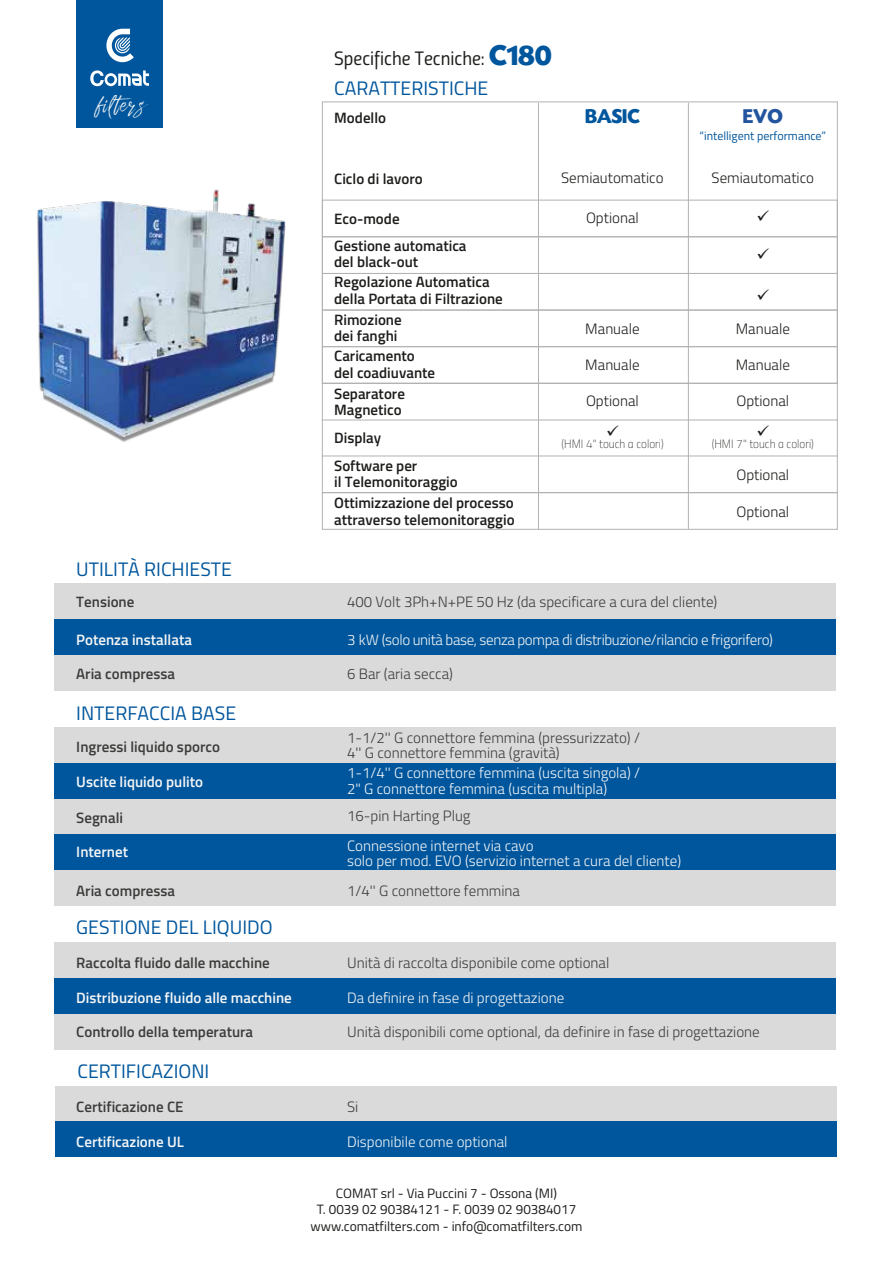
<style>
.page{position:relative;width:893px;height:1263px;background:#fff}
.page>*{position:absolute;margin:0;border:0;box-sizing:border-box;transform-origin:0 0}
.t1{font:700 21px "Today SHOP";color:#00569d}
.t2{font:700 21px "Today SHOP";color:#23559e}
.t3{font:19.5px "Titillium";color:#00569d}
.t4{font:19.5px "Titillium Regular Upright";color:#1d1d1b}
.t5{font:19.2px "Dreamlight Typeface Free Demo";letter-spacing:.065em;color:#f6f6f6}
.t6{font:300 15px/15px "Titillium";color:#3c3c3b}
.t7{font:600 15px/16.5px "Titillium";color:#1d1d1b}
.t8{font:300 15px/16.5px "Titillium";color:#f6f6f6}
.t9{font:600 15px "Titillium";color:#3c3c3b}
.t10{font:300 15px "Titillium";color:#1d1d1b}
.t11{font:600 15px "Titillium";color:#f6f6f6}
.t12{font:300 15px "Titillium";letter-spacing:-.025em;color:#f6f6f6}
.t13{font:13.5px/16.2px "Titillium";color:#1d1d1b;text-align:center}
.t14{font:12px "Titillium Thin Upright";color:#1d1d1b}
.t15{font:12px "Titillium";color:#00569d}
.s1{font-family:"Today SHOP";font-weight:700;font-size:30px;color:#00569d}
</style>
<div class="page">
<div style="left:76px;top:0;width:87px;height:128px;background:#00569d"></div>
<svg style="left:106px;top:29px;width:28px;height:34px"></svg>
<svg style="left:90px;top:70px;width:59px;height:16px"></svg>
<div style="left:55px;top:583px;width:781px;height:36px;background:#dadada"></div>
<div style="left:55px;top:619px;width:781px;height:36px;background:#00569d"></div>
<div style="left:55px;top:655px;width:781px;height:36px;background:#dadada"></div>
<div style="left:55px;top:727px;width:781px;height:36px;background:#dadada"></div>
<div style="left:55px;top:798px;width:781px;height:36px;background:#dadada"></div>
<div style="left:55px;top:763px;width:781px;height:35px;background:#00569d"></div>
<div style="left:55px;top:834px;width:781px;height:36px;background:#00569d"></div>
<div style="left:55px;top:870px;width:781px;height:36px;background:#dadada"></div>
<div style="left:55px;top:942px;width:781px;height:36px;background:#dadada"></div>
<div style="left:55px;top:1014px;width:781px;height:36px;background:#dadada"></div>
<div style="left:55px;top:978px;width:781px;height:36px;background:#00569d"></div>
<div style="left:56px;top:1085px;width:781px;height:36px;background:#dadada"></div>
<div style="left:56px;top:1121px;width:781px;height:36px;background:#00569d"></div>
<img style="left:37px;top:189px;width:249px;height:253px">
<div style="left:322px;top:236px;width:516px;height:38px;border:1px solid #b3b2b2"></div>
<div style="left:322px;top:200px;width:516px;height:37px;border:1px solid #b3b2b2"></div>
<div style="left:322px;top:310px;width:516px;height:37px;border:1px solid #b3b2b2"></div>
<div style="left:322px;top:346px;width:516px;height:38px;border:1px solid #b3b2b2"></div>
<div style="left:322px;top:383px;width:516px;height:37px;border:1px solid #b3b2b2"></div>
<div style="left:322px;top:456px;width:516px;height:37px;border:1px solid #b3b2b2"></div>
<div style="left:322px;top:273px;width:516px;height:37px;border:1px solid #b3b2b2"></div>
<div style="left:322px;top:492px;width:516px;height:38px;border:1px solid #b3b2b2"></div>
<hr style="left:322px;top:419px;width:1px;height:37px;background:#b3b2b2">
<hr style="left:837px;top:419px;width:1px;height:37px;background:#b3b2b2">
<hr style="left:538px;top:103px;width:1px;height:426px;background:#b3b2b2">
<hr style="left:688px;top:103px;width:1px;height:426px;background:#b3b2b2">
<p class="t5" style="left:97px;top:96px;width:48px">filters</p>
<h2 class="t3" style="left:76px;top:555px;width:157px">UTILITÀ RICHIESTE</h2>
<h2 class="t4" style="left:334px;top:44px;width:219px">Specifiche Tecniche: <span class="s1">C180</span></h2>
<h2 class="t3" style="left:334px;top:74px;width:156px">CARATTERISTICHE</h2>
<p class="t7" style="left:334px;top:109px;width:53px">Modello</p>
<h1 class="t1" style="left:585px;top:105px;width:56px">BASIC</h1>
<h1 class="t2" style="left:743px;top:105px;width:42px">EVO</h1>
<p class="t15" style="left:700px;top:127px;width:128px">“intelligent performance”</p>
<p class="t7" style="left:334px;top:170px;width:90px">Ciclo di lavoro</p>
<p class="t10" style="left:561px;top:167px;width:104px">Semiautomatico</p>
<p class="t10" style="left:712px;top:167px;width:104px">Semiautomatico</p>
<p class="t10" style="left:586px;top:207px;width:54px">Optional</p>
<p class="t7" style="left:334px;top:210px;width:67px">Eco-mode</p>
<p class="t7" style="left:334px;top:237px;width:134px">Gestione automatica del black-out</p>
<p class="t7" style="left:334px;top:273px;width:170px">Regolazione Automatica della Portata di Filtrazione</p>
<p class="t7" style="left:334px;top:311px;width:69px">Rimozione dei fanghi</p>
<p class="t10" style="left:585px;top:318px;width:56px">Manuale</p>
<p class="t10" style="left:736px;top:318px;width:56px">Manuale</p>
<p class="t7" style="left:334px;top:347px;width:103px">Caricamento del coadiuvante</p>
<p class="t10" style="left:585px;top:354px;width:56px">Manuale</p>
<p class="t10" style="left:736px;top:354px;width:56px">Manuale</p>
<p class="t7" style="left:334px;top:384px;width:72px">Separatore<br>Magnetico</p>
<p class="t10" style="left:586px;top:390px;width:54px">Optional</p>
<p class="t10" style="left:736px;top:390px;width:54px">Optional</p>
<p class="t7" style="left:334px;top:428px;width:49px">Display</p>
<p class="t14" style="left:561px;top:435px;width:104px">(HMI 4" touch a colori)</p>
<p class="t7" style="left:334px;top:457px;width:125px">Software per<br>il Telemonitoraggio</p>
<p class="t7" style="left:334px;top:494px;width:182px">Ottimizzazione del processo attraverso telemonitoraggio</p>
<p class="t14" style="left:712px;top:435px;width:104px">(HMI 7" touch a colori)</p>
<p class="t10" style="left:736px;top:464px;width:54px">Optional</p>
<p class="t10" style="left:736px;top:501px;width:54px">Optional</p>
<p class="t9" style="left:76px;top:590px;width:60px">Tensione</p>
<p class="t6" style="left:347px;top:593px;width:372px">400 Volt 3Ph+N+PE 50 Hz (da specificare a cura del cliente)</p>
<p class="t11" style="left:76px;top:628px;width:117px">Potenza installata</p>
<p class="t12" style="left:347px;top:628px;width:427px">3 kW (solo unità base, senza pompa di distribuzione/rilancio e frigorifero)</p>
<p class="t9" style="left:76px;top:663px;width:100px">Aria compressa</p>
<p class="t6" style="left:347px;top:666px;width:107px">6 Bar (aria secca)</p>
<h2 class="t3" style="left:76px;top:699px;width:161px">INTERFACCIA BASE</h2>
<p class="t9" style="left:76px;top:735px;width:145px">Ingressi liquido sporco</p>
<p class="t11" style="left:76px;top:770px;width:128px">Uscite liquido pulito</p>
<p class="t9" style="left:76px;top:806px;width:48px">Segnali</p>
<p class="t11" style="left:76px;top:841px;width:53px">Internet</p>
<p class="t9" style="left:76px;top:879px;width:100px">Aria compressa</p>
<h2 class="t3" style="left:76px;top:913px;width:198px">GESTIONE DEL LIQUIDO</h2>
<p class="t6" style="left:347px;top:729px;width:294px">1-1/2'' G connettore femmina (pressurizzato) /<br>4'' G connettore femmina (gravità)</p>
<p class="t8" style="left:347px;top:763px;width:295px">1-1/4'' G connettore femmina (uscita singola) /<br>2" G connettore femmina (uscita multipla)</p>
<p class="t6" style="left:347px;top:808px;width:125px">16-pin Harting Plug</p>
<p class="t8" style="left:347px;top:837px;width:335px;line-height:15px">Connessione internet via cavo<br>solo per mod. EVO (servizio internet a cura del cliente)</p>
<p class="t6" style="left:347px;top:882px;width:174px">1/4'' G connettore femmina</p>
<p class="t9" style="left:76px;top:951px;width:195px">Raccolta fluido dalle macchine</p>
<p class="t6" style="left:347px;top:954px;width:264px">Unità di raccolta disponibile come optional</p>
<p class="t11" style="left:76px;top:986px;width:217px">Distribuzione fluido alle macchine</p>
<p class="t8" style="left:347px;top:988px;width:219px">Da definire in fase di progettazione</p>
<p class="t9" style="left:76px;top:1021px;width:178px">Controllo della temperatura</p>
<p class="t6" style="left:347px;top:1024px;width:414px">Unità disponibili come optional, da definire in fase di progettazione</p>
<h2 class="t3" style="left:78px;top:1057px;width:133px">CERTIFICAZIONI</h2>
<p class="t9" style="left:76px;top:1095px;width:109px">Certificazione CE</p>
<p class="t6" style="left:347px;top:1098px;width:13px">Si</p>
<p class="t11" style="left:76px;top:1130px;width:109px">Certificazione UL</p>
<p class="t8" style="left:347px;top:1132px;width:162px">Disponibile come optional</p>
<p class="t13" style="left:310px;top:1185px;width:273px">COMAT srl - Via Puccini 7 - Ossona (MI)<br>T. 0039 02 90384121 - F. 0039 02 90384017 www.comatfilters.com - info@comatfilters.com</p>
</div>
